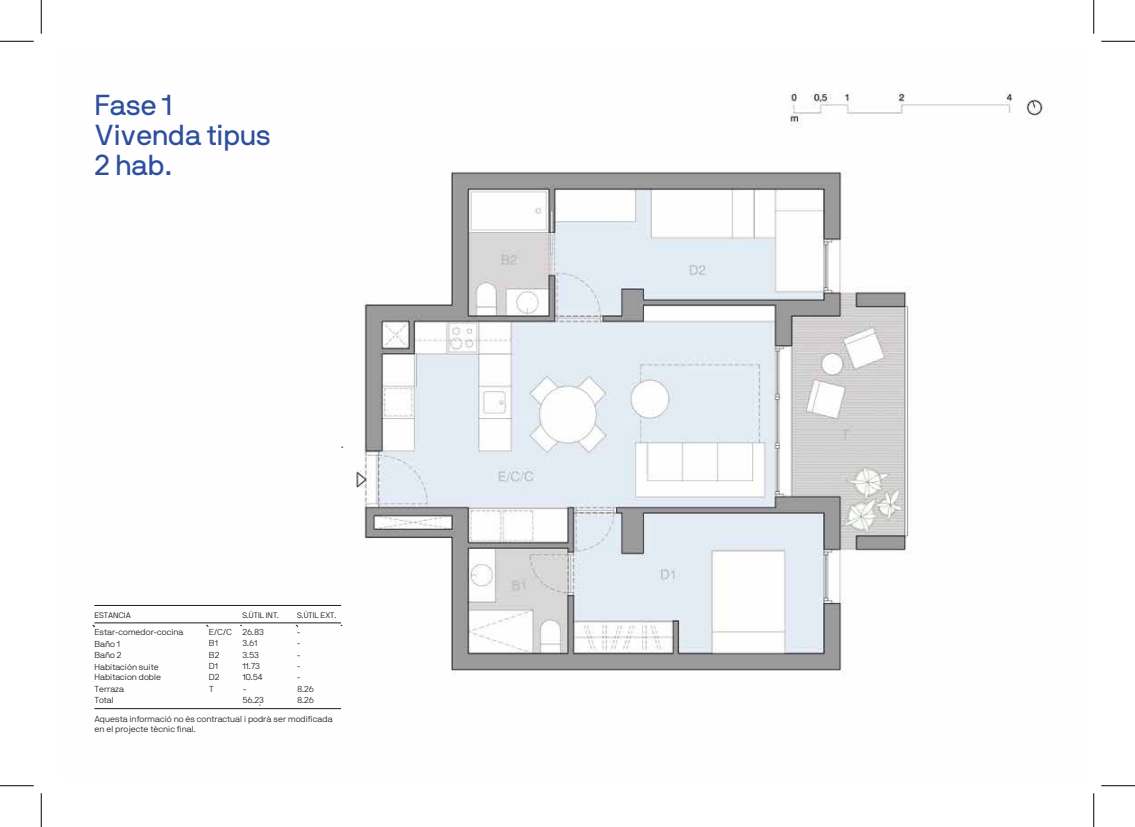
<style>
.page{position:relative;width:1135px;height:827px;background:#fff}
.page>*{position:absolute;margin:0;border:0;box-sizing:border-box;transform-origin:0 0}
.t1{font:28.75px/30px "NB International Pro";letter-spacing:-.005em;color:#2f4f9e}
.t2{font:300 8.62px/10.4px "NB International Pro";color:#1d1d1b}
.t3{font:300 7.88px "NB International Pro";color:#000101}
</style>
<div class="page">
<img style="left:92px;top:91px;width:954px;height:619px">
<hr style="left:94px;top:605px;width:247px;height:1px;background:#1d1d1b">
<hr style="left:94px;top:622px;width:247px;height:1px;background:#1d1d1b">
<hr style="left:94px;top:708px;width:247px;height:1px;background:#1d1d1b">
<hr style="left:0;top:41px;width:34px;height:1px;background:#000">
<hr style="left:1101px;top:41px;width:34px;height:1px;background:#000">
<hr style="left:0;top:785px;width:34px;height:1px;background:#000">
<hr style="left:1101px;top:785px;width:34px;height:1px;background:#000">
<hr style="left:41px;top:0;width:1px;height:34px;background:#000">
<hr style="left:41px;top:793px;width:1px;height:34px;background:#000">
<hr style="left:1093px;top:0;width:1px;height:34px;background:#000">
<hr style="left:1093px;top:793px;width:1px;height:34px;background:#000">
<h1 class="t1" style="left:94px;top:90px;width:178px">Fase 1<br>Vivenda tipus<br>2 hab.</h1>
<p class="t3" style="left:94px;top:610px;width:38px">ESTANCIA</p>
<p class="t3" style="left:242px;top:610px;width:38px">S.ÚTIL INT.</p>
<p class="t3" style="left:297px;top:610px;width:41px">S.ÚTIL EXT.</p>
<p class="t2" style="left:94px;top:626px;width:91px">Estar-comedor-cocina</p>
<p class="t2" style="left:209px;top:626px;width:57px">E/C/C 26.83</p>
<p class="t2" style="left:297px;top:626px;width:5px">-</p>
<p class="t2" style="left:94px;top:638px;width:27px">Baño 1</p>
<p class="t2" style="left:209px;top:638px;width:10px">B1</p>
<p class="t2" style="left:242px;top:638px;width:16px">3.61</p>
<p class="t2" style="left:297px;top:638px;width:5px">-</p>
<p class="t2" style="left:94px;top:650px;width:29px">Baño 2</p>
<p class="t2" style="left:209px;top:649px;width:12px">B2</p>
<p class="t2" style="left:242px;top:649px;width:18px">3.53</p>
<p class="t2" style="left:297px;top:649px;width:5px">-</p>
<p class="t2" style="left:94px;top:661px;width:66px">Habitación suite</p>
<p class="t2" style="left:209px;top:660px;width:11px">D1</p>
<p class="t2" style="left:242px;top:660px;width:19px">11.73</p>
<p class="t2" style="left:297px;top:660px;width:5px">-</p>
<p class="t2" style="left:94px;top:672px;width:68px">Habitacion doble</p>
<p class="t2" style="left:209px;top:672px;width:12px">D2</p>
<p class="t2" style="left:242px;top:672px;width:22px">10.54</p>
<p class="t2" style="left:297px;top:672px;width:5px">-</p>
<p class="t2" style="left:94px;top:683px;width:31px">Terraza</p>
<p class="t2" style="left:209px;top:683px;width:6px">T</p>
<p class="t2" style="left:243px;top:683px;width:5px">-</p>
<p class="t2" style="left:297px;top:683px;width:18px">8.26</p>
<p class="t2" style="left:94px;top:694px;width:21px">Total</p>
<p class="t2" style="left:242px;top:694px;width:23px">56.23</p>
<p class="t2" style="left:297px;top:694px;width:18px">8.26</p>
<p class="t2" style="left:94px;top:714px;width:240px">Aquesta informació no és contractual i podrà ser modificada en el projecte tècnic final.</p>
</div>
